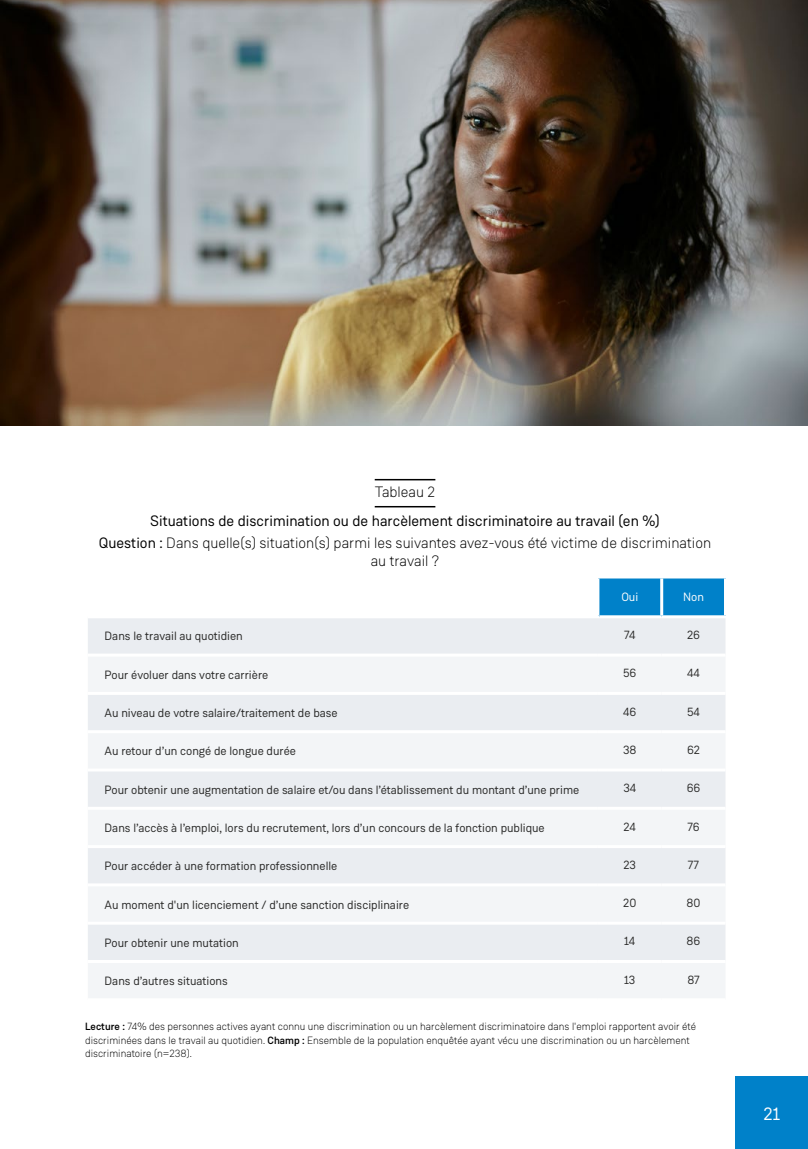
<style>
.page{position:relative;width:808px;height:1149px;background:#fff}
.page>*{position:absolute;margin:0;border:0;box-sizing:border-box;transform-origin:0 0}
.t1{font:18px "Weissenhof Grotesk";color:#fff}
.t2{font:15px/22.2px "Weissenhof Grotesk";color:#000;text-align:center}
.t3{font:300 15px "Weissenhof Grotesk";color:#000}
.t4{font:12px "Weissenhof Grotesk";color:#282827}
.t5{font:12px "Weissenhof Grotesk";color:#fff}
.t6{font:300 10.5px/13.5px "Weissenhof Grotesk";color:#000}
.s1{font-weight:300}
.s2{font-weight:500}
</style>
<div class="page">
<div style="left:736px;top:1076px;width:72px;height:72px;background:#0081c9"></div>
<hr style="left:375px;top:479px;width:60px;height:1px;background:#000">
<hr style="left:375px;top:506px;width:60px;height:1px;background:#000">
<div style="left:598px;top:578px;width:64px;height:38px;background:#0081c9"></div>
<div style="left:662px;top:578px;width:63px;height:38px;background:#0081c9"></div>
<div style="left:89px;top:618px;width:636px;height:35px;background:#eaedf1"></div>
<svg style="left:89px;top:657px;width:636px;height:340px;fill:#f3f5f7"></svg>
<hr style="left:596px;top:578px;width:3px;height:37px;background:#fff">
<hr style="left:88px;top:615px;width:511px;height:3px;background:#fff">
<hr style="left:88px;top:691px;width:510px;height:3px;background:#fff">
<hr style="left:598px;top:691px;width:64px;height:3px;background:#fff">
<hr style="left:88px;top:768px;width:510px;height:3px;background:#fff">
<hr style="left:598px;top:768px;width:64px;height:3px;background:#fff">
<hr style="left:88px;top:844px;width:510px;height:3px;background:#fff">
<hr style="left:598px;top:844px;width:64px;height:3px;background:#fff">
<hr style="left:88px;top:921px;width:510px;height:3px;background:#fff">
<hr style="left:598px;top:921px;width:64px;height:3px;background:#fff">
<hr style="left:599px;top:615px;width:63px;height:3px;background:#fff">
<hr style="left:88px;top:730px;width:510px;height:3px;background:#fff">
<hr style="left:88px;top:806px;width:510px;height:3px;background:#fff">
<hr style="left:88px;top:883px;width:510px;height:3px;background:#fff">
<hr style="left:88px;top:959px;width:510px;height:3px;background:#fff">
<hr style="left:598px;top:730px;width:64px;height:3px;background:#fff">
<hr style="left:598px;top:806px;width:64px;height:3px;background:#fff">
<hr style="left:598px;top:883px;width:64px;height:3px;background:#fff">
<hr style="left:598px;top:959px;width:64px;height:3px;background:#fff">
<hr style="left:662px;top:730px;width:63px;height:3px;background:#fff">
<hr style="left:662px;top:806px;width:63px;height:3px;background:#fff">
<hr style="left:662px;top:883px;width:63px;height:3px;background:#fff">
<hr style="left:662px;top:959px;width:63px;height:3px;background:#fff">
<hr style="left:662px;top:691px;width:63px;height:3px;background:#fff">
<hr style="left:662px;top:768px;width:63px;height:3px;background:#fff">
<hr style="left:662px;top:844px;width:63px;height:3px;background:#fff">
<hr style="left:662px;top:921px;width:63px;height:3px;background:#fff">
<hr style="left:660px;top:578px;width:3px;height:37px;background:#fff">
<hr style="left:724px;top:578px;width:3px;height:37px;background:#fff">
<hr style="left:662px;top:615px;width:65px;height:3px;background:#fff">
<div style="left:86px;top:577px;width:642px;height:425px;border:2px solid #fff"></div>
<img style="left:0;top:0;width:808px;height:425px">
<p class="t3" style="left:375px;top:483px;width:62px">Tableau 2</p>
<p class="t2" style="left:99px;top:509px;width:614px">Situations de discrimination ou de harcèlement discriminatoire au travail (en %)<br>Question : <span class="s1">Dans quelle(s) situation(s) parmi les suivantes avez-vous été victime de discrimination</span></p>
<p class="t3" style="left:371px;top:552px;width:70px">au travail ?</p>
<p class="t5" style="left:621px;top:590px;width:18px">Oui</p>
<p class="t5" style="left:683px;top:590px;width:22px">Non</p>
<p class="t4" style="left:105px;top:629px;width:140px">Dans le travail au quotidien</p>
<p class="t4" style="left:624px;top:627px;width:13px">74</p>
<p class="t4" style="left:687px;top:627px;width:15px">26</p>
<p class="t4" style="left:105px;top:667px;width:165px">Pour évoluer dans votre carrière</p>
<p class="t4" style="left:623px;top:665px;width:15px">56</p>
<p class="t4" style="left:687px;top:665px;width:14px">44</p>
<p class="t4" style="left:105px;top:705px;width:235px">Au niveau de votre salaire/traitement de base</p>
<p class="t4" style="left:623px;top:704px;width:15px">46</p>
<p class="t4" style="left:687px;top:704px;width:14px">54</p>
<p class="t4" style="left:105px;top:743px;width:193px">Au retour d’un congé de longue durée</p>
<p class="t4" style="left:623px;top:742px;width:15px">38</p>
<p class="t4" style="left:687px;top:742px;width:15px">62</p>
<p class="t4" style="left:105px;top:782px;width:476px">Pour obtenir une augmentation de salaire et/ou dans l’établissement du montant d’une prime</p>
<p class="t4" style="left:623px;top:780px;width:14px">34</p>
<p class="t4" style="left:687px;top:780px;width:15px">66</p>
<p class="t4" style="left:105px;top:820px;width:442px">Dans l’accès à l’emploi, lors du recrutement, lors d’un concours de la fonction publique</p>
<p class="t4" style="left:624px;top:818px;width:14px">24</p>
<p class="t4" style="left:687px;top:818px;width:14px">76</p>
<p class="t4" style="left:105px;top:858px;width:234px">Pour accéder à une formation professionnelle</p>
<p class="t4" style="left:623px;top:857px;width:14px">23</p>
<p class="t4" style="left:688px;top:857px;width:13px">77</p>
<p class="t4" style="left:105px;top:896px;width:306px">Au moment d'un licenciement / d’une sanction disciplinaire</p>
<p class="t4" style="left:623px;top:895px;width:15px">20</p>
<p class="t4" style="left:686px;top:895px;width:16px">80</p>
<p class="t4" style="left:105px;top:935px;width:136px">Pour obtenir une mutation</p>
<p class="t4" style="left:624px;top:933px;width:13px">14</p>
<p class="t4" style="left:687px;top:933px;width:15px">86</p>
<p class="t4" style="left:105px;top:973px;width:125px">Dans d’autres situations</p>
<p class="t4" style="left:624px;top:972px;width:13px">13</p>
<p class="t4" style="left:687px;top:972px;width:14px">87</p>
<p class="t6" style="left:85px;top:1019px;width:612px"><span class="s2">Lecture :</span> 74% des personnes actives ayant connu une discrimination ou un harcèlement discriminatoire dans l'emploi rapportent avoir été discriminées dans le travail au quotidien. <span class="s2">Champ :</span> Ensemble de la population enquêtée ayant vécu une discrimination ou un harcèlement discriminatoire (n=238).</p>
<h1 class="t1" style="left:763px;top:1102px;width:18px">21</h1>
</div>
